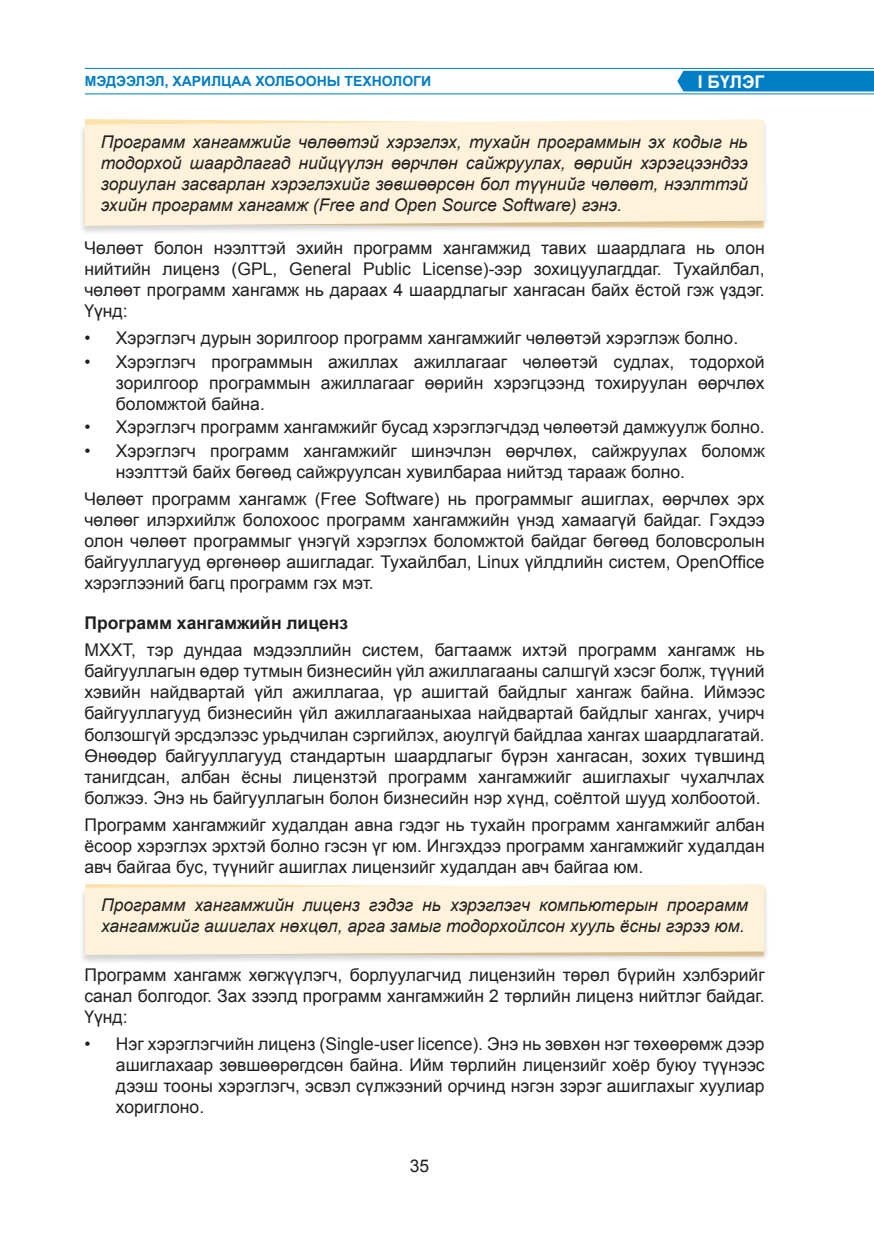
<style>
.page{position:relative;width:874px;height:1241px;background:#fff}
.page>*{position:absolute;margin:0;border:0;box-sizing:border-box;transform-origin:0 0}
.TEXT{font:17.5px/21px "Mogul Arial";color:#231f20;text-align:justify}
.TEXT-2{font:italic 17.5px/21px "Mogul Arial";color:#231f20;text-align:justify}
.TEXT-3{font:700 17.5px "Mogul Arial";color:#231f20}
.t1{font:700 17.5px "Mogul Arial";color:#fff}
.t2{font:700 14px "Mogul Arial";color:#007ec5}
</style>
<div class="page">
<hr style="left:85px;top:68px;width:788px;height:1px;background:#007ec5">
<hr style="left:85px;top:93px;width:788px;height:1px;background:#007ec5">
<div style="left:677px;top:71px;width:196px;height:20px;background:#007ec5"></div>
<div style="left:79px;top:119px;width:689px;height:117px;background:#231f20;opacity:.2"></div>
<div style="left:84px;top:119px;width:679px;height:107px;background:#fef3da"></div>
<div style="left:79px;top:883px;width:689px;height:81px;background:#231f20;opacity:.2"></div>
<div style="left:85px;top:884px;width:679px;height:70px;background:#fef3da"></div>
<p class="t2" style="left:85px;top:71px;width:347px">МЭДЭЭЛЭЛ, ХАРИЛЦАА ХОЛБООНЫ ТЕХНОЛОГИ</p>
<p class="t1" style="left:697px;top:70px;width:68px">I БҮЛЭГ</p>
<p class="TEXT-2" style="left:101px;top:132px;width:648px">Программ хангамжийг чөлөөтэй хэрэглэх, тухайн программын эх кодыг нь тодорхой шаардлагад нийцүүлэн өөрчлөн сайжруулах, өөрийн хэрэгцээндээ зориулан засварлан хэрэглэхийг зөвшөөрсөн бол түүнийг чөлөөт, нээлттэй эхийн программ хангамж (Free and Open Source Software) гэнэ.</p>
<p class="TEXT" style="left:84px;top:237px;width:681px">Чөлөөт болон нээлттэй эхийн программ хангамжид тавих шаардлага нь олон нийтийн лиценз (GPL, General Public License)-ээр зохицуулагддаг. Тухайлбал, чөлөөт программ хангамж нь дараах 4 шаардлагыг хангасан байх ёстой гэж үздэг.<br>Үүнд:</p>
<p class="TEXT" style="left:84px;top:327px;width:655px">• Хэрэглэгч дурын зорилгоор программ хангамжийг чөлөөтэй хэрэглэж болно.</p>
<p class="TEXT" style="left:116px;top:351px;width:650px;text-indent:-32px">• Хэрэглэгч программын ажиллах ажиллагааг чөлөөтэй судлах, тодорхой зорилгоор программын ажиллагааг өөрийн хэрэгцээнд тохируулан өөрчлөх боломжтой байна.</p>
<p class="TEXT" style="left:84px;top:416px;width:681px">• Хэрэглэгч программ хангамжийг бусад хэрэглэгчдэд чөлөөтэй дамжуулж болно.</p>
<p class="TEXT" style="left:116px;top:440px;width:650px;text-indent:-32px">• Хэрэглэгч программ хангамжийг шинэчлэн өөрчлөх, сайжруулах боломж нээлттэй байх бөгөөд сайжруулсан хувилбараа нийтэд тарааж болно.</p>
<p class="TEXT" style="left:84px;top:488px;width:681px">Чөлөөт программ хангамж (Free Software) нь программыг ашиглах, өөрчлөх эрх чөлөөг илэрхийлж болохоос программ хангамжийн үнэд хамаагүй байдаг. Гэхдээ олон чөлөөт программыг үнэгүй хэрэглэх боломжтой байдаг бөгөөд боловсролын байгууллагууд өргөнөөр ашигладаг. Тухайлбал, Linux үйлдлийн систем, OpenOffice хэрэглээний багц программ гэх мэт.</p>
<p class="TEXT-3" style="left:84px;top:611px;width:265px">Программ хангамжийн лиценз</p>
<p class="TEXT" style="left:84px;top:640px;width:681px">МХХТ, тэр дундаа мэдээллийн систем, багтаамж ихтэй программ хангамж нь байгууллагын өдөр тутмын бизнесийн үйл ажиллагааны салшгүй хэсэг болж, түүний хэвийн найдвартай үйл ажиллагаа, үр ашигтай байдлыг хангаж байна. Иймээс байгууллагууд бизнесийн үйл ажиллагааныхаа найдвартай байдлыг хангах, учирч болзошгүй эрсдэлээс урьдчилан сэргийлэх, аюулгүй байдлаа хангах шаардлагатай.<br>Өнөөдөр байгууллагууд стандартын шаардлагыг бүрэн хангасан, зохих түвшинд танигдсан, албан ёсны лицензтэй программ хангамжийг ашиглахыг чухалчлах болжээ. Энэ нь байгууллагын болон бизнесийн нэр хүнд, соёлтой шууд холбоотой.</p>
<p class="TEXT" style="left:84px;top:813px;width:681px">Программ хангамжийг худалдан авна гэдэг нь тухайн программ хангамжийг албан ёсоор хэрэглэх эрхтэй болно гэсэн үг юм. Ингэхдээ программ хангамжийг худалдан авч байгаа бус, түүнийг ашиглах лицензийг худалдан авч байгаа юм.</p>
<p class="TEXT-2" style="left:101px;top:894px;width:648px">Программ хангамжийн лиценз гэдэг нь хэрэглэгч компьютерын программ хангамжийг ашиглах нөхцөл, арга замыг тодорхойлсон хууль ёсны гэрээ юм.</p>
<p class="TEXT" style="left:84px;top:964px;width:681px">Программ хангамж хөгжүүлэгч, борлуулагчид лицензийн төрөл бүрийн хэлбэрийг санал болгодог. Зах зээлд программ хангамжийн 2 төрлийн лиценз нийтлэг байдаг.<br>Үүнд:</p>
<p class="TEXT" style="left:116px;top:1033px;width:650px;text-indent:-32px">• Нэг хэрэглэгчийн лиценз (Single-user licence). Энэ нь зөвхөн нэг төхөөрөмж дээр ашиглахаар зөвшөөрөгдсөн байна. Ийм төрлийн лицензийг хоёр буюу түүнээс дээш тооны хэрэглэгч, эсвэл сүлжээний орчинд нэгэн зэрэг ашиглахыг хуулиар хориглоно.</p>
<p class="TEXT" style="left:409px;top:1155px;width:21px">35</p>
</div>
